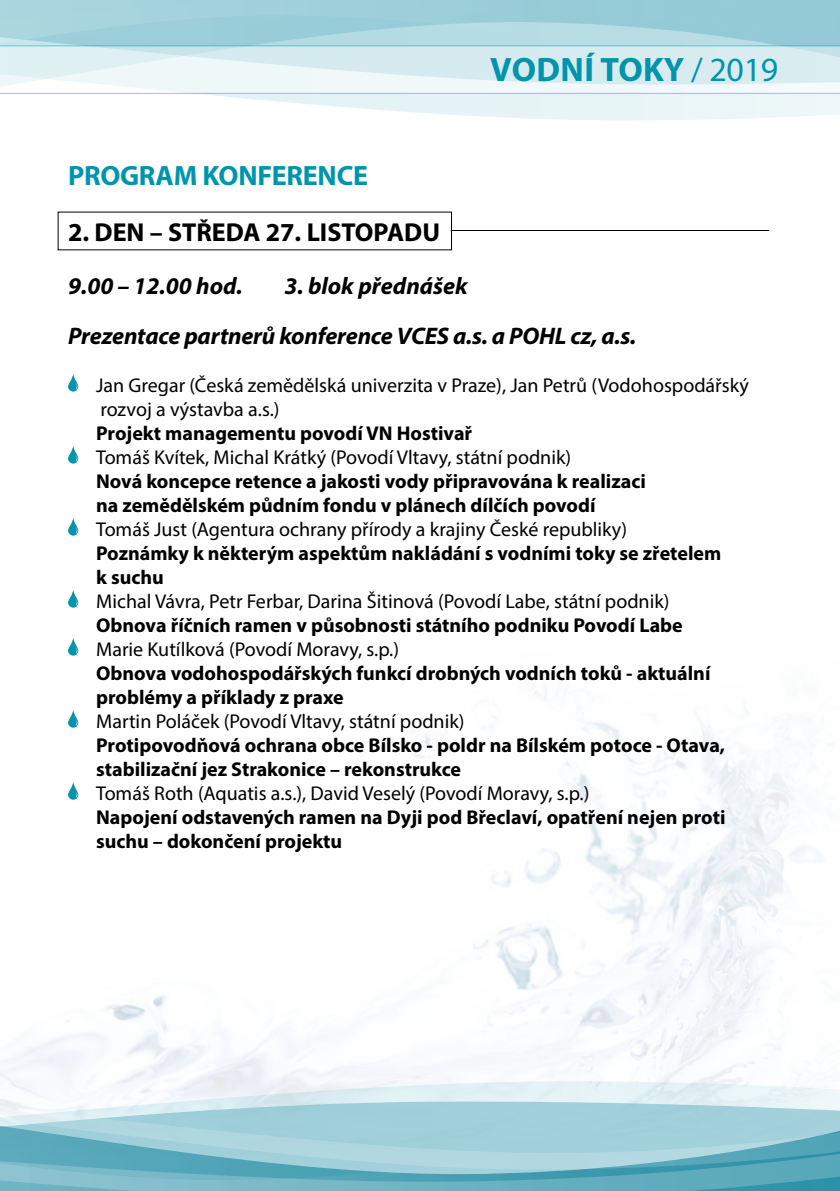
<style>
.page{position:relative;width:840px;height:1191px;background:#fff}
.page>*{position:absolute;margin:0;border:0;box-sizing:border-box;transform-origin:0 0}
.t1{font:700 34px "Myriad Pro";letter-spacing:.01em;color:#0095ad}
.t2{font:700 28px "Myriad Pro";letter-spacing:-.01em;color:#0095ad}
.t3{font:700 26px "Myriad Pro";color:#000}
.t4{font:italic 700 24px/50px "Myriad Pro";letter-spacing:-.01em;color:#000}
.t5{font:700 20px/24px "Myriad Pro";color:#000}
.t6{font:20px/24px "Myriad Pro";color:#000}
.s1{font-weight:400}
</style>
<div class="page">
<img style="left:0;top:655px;width:822px;height:419px">
<svg style="left:334px;top:0;width:505px;height:120px;background:#c3e2e8"></svg>
<svg style="left:0;top:0;width:627px;height:106px;background:#b3dae2"></svg>
<svg style="left:0;top:45px;width:839px;height:49px"></svg>
<svg style="left:0;top:1074px;width:762px;height:12px;fill:#f5f8fb"></svg>
<svg style="left:14px;top:1086px;width:825px;height:34px;fill:#e3f0f5"></svg>
<svg style="left:0;top:1099px;width:568px;height:21px;background:#bfdee6"></svg>
<svg style="left:0;top:1120px;width:839px;height:71px;background:#84bfcd"></svg>
<svg style="left:68px;top:373px;width:11px;height:18px"></svg>
<svg style="left:68px;top:446px;width:11px;height:17px"></svg>
<svg style="left:68px;top:518px;width:11px;height:17px"></svg>
<svg style="left:68px;top:590px;width:11px;height:17px"></svg>
<svg style="left:68px;top:638px;width:11px;height:17px"></svg>
<svg style="left:68px;top:709px;width:11px;height:18px"></svg>
<svg style="left:68px;top:781px;width:11px;height:18px"></svg>
<hr style="left:450px;top:230px;width:318px;height:1px;background:#000">
<h1 class="t1" style="left:490px;top:47px;width:289px">VODNÍ TOKY <span class="s1">/ 2019</span></h1>
<h2 class="t2" style="left:68px;top:158px;width:301px">PROGRAM KONFERENCE</h2>
<h3 class="t3" style="left:68px;top:215px;width:373px">2. DEN – STŘEDA 27. LISTOPADU</h3>
<p class="t4" style="left:68px;top:260px;width:176px">9.00 – 12.00 hod.</p>
<p class="t4" style="left:68px;top:260px;width:569px;text-indent:216px">3. blok přednášek<br>Prezentace partnerů konference VCES a.s. a POHL cz, a.s.</p>
<p class="t6" style="left:96px;top:372px;width:653px">Jan Gregar (Česká zemědělská univerzita v Praze), Jan Petrů (Vodohospodářský rozvoj a výstavba a.s.)</p>
<p class="t5" style="left:96px;top:420px;width:377px">Projekt managementu povodí VN Hostivař</p>
<p class="t6" style="left:96px;top:444px;width:476px">Tomáš Kvítek, Michal Krátký (Povodí Vltavy, státní podnik)</p>
<p class="t5" style="left:96px;top:468px;width:551px">Nová koncepce retence a jakosti vody připravována k realizaci na zemědělském půdním fondu v plánech dílčích povodí</p>
<p class="t6" style="left:96px;top:516px;width:532px">Tomáš Just (Agentura ochrany přírody a krajiny České republiky)</p>
<p class="t5" style="left:96px;top:540px;width:626px">Poznámky k některým aspektům nakládání s vodními toky se zřetelem k suchu</p>
<p class="t6" style="left:96px;top:588px;width:574px">Michal Vávra, Petr Ferbar, Darina Šitinová (Povodí Labe, státní podnik)</p>
<p class="t5" style="left:96px;top:612px;width:588px">Obnova říčních ramen v působnosti státního podniku Povodí Labe</p>
<p class="t6" style="left:96px;top:636px;width:304px">Marie Kutílková (Povodí Moravy, s.p.)</p>
<p class="t5" style="left:96px;top:660px;width:615px">Obnova vodohospodářských funkcí drobných vodních toků - aktuální problémy a příklady z praxe</p>
<p class="t6" style="left:96px;top:708px;width:369px">Martin Poláček (Povodí Vltavy, státní podnik)</p>
<p class="t5" style="left:96px;top:732px;width:630px">Protipovodňová ochrana obce Bílsko - poldr na Bílském potoce - Otava, stabilizační jez Strakonice – rekonstrukce</p>
<p class="t6" style="left:96px;top:780px;width:494px">Tomáš Roth (Aquatis a.s.), David Veselý (Povodí Moravy, s.p.)</p>
<p class="t5" style="left:96px;top:804px;width:630px">Napojení odstavených ramen na Dyji pod Břeclaví, opatření nejen proti suchu – dokončení projektu</p>
</div>
